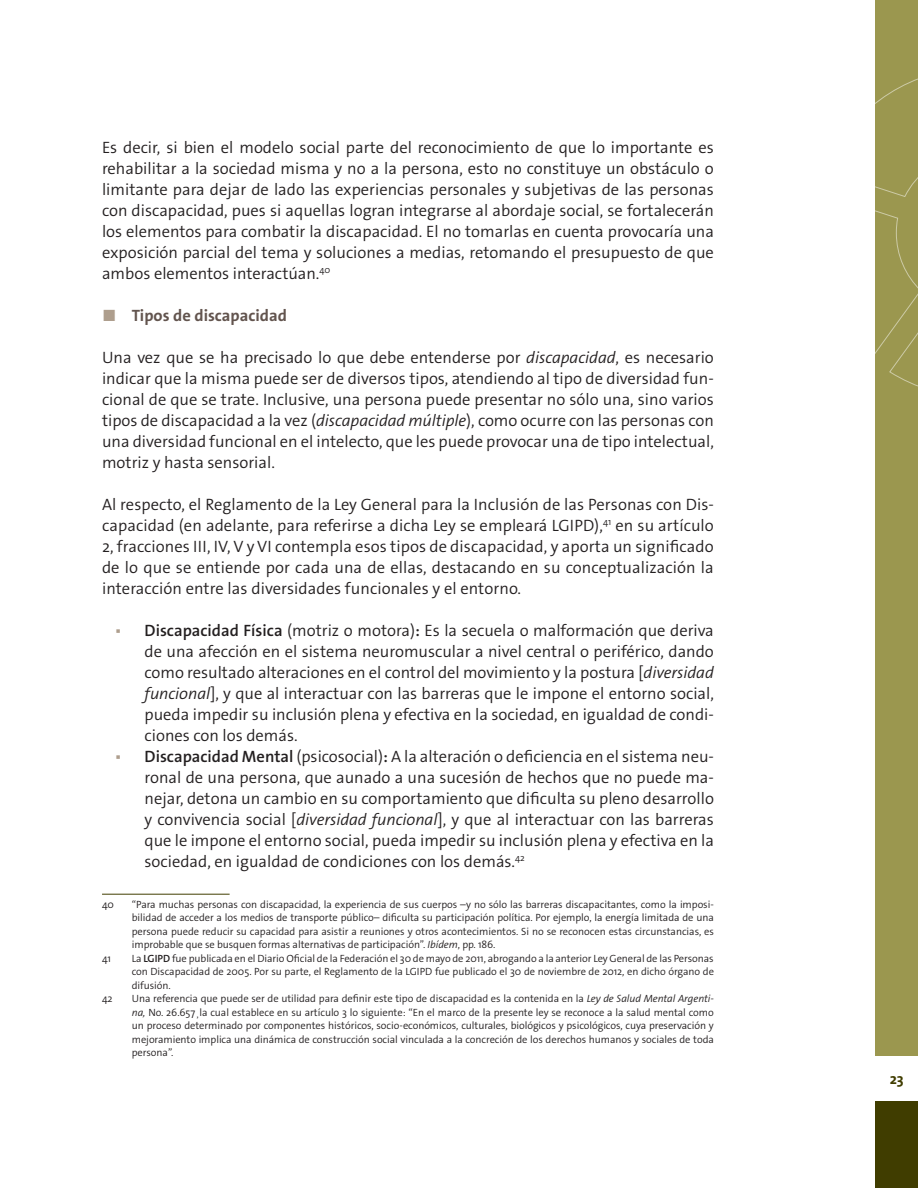
<style>
.page{position:relative;width:918px;height:1188px;background:#fff}
.page>*{position:absolute;margin:0;border:0;box-sizing:border-box;transform-origin:0 0}
.cuerpo{font:300 16.5px/21px "The Sans Os F";color:#231f20;text-align:justify}
.t1{font:700 16.5px "The Sans Os F";color:#62544e}
.t2{font:700 15px "The Sans Os F";color:#403d00}
.Pie_de_pagina{font:300 10.5px/13.5px "The Sans Os F";letter-spacing:-.005em;color:#231f20;text-align:justify}
.s1{color:#ae9e8d}
.s2{font-style:italic}
.s3{font-weight:400;color:#ae9e8d}
.s4{font-weight:600}
</style>
<div class="page">
<div style="left:875px;top:1101px;width:43px;height:87px;background:#403d00"></div>
<div style="left:875px;top:0;width:43px;height:1056px;background:#9b974f"></div>
<svg style="left:875px;top:78px;width:43px;height:309px"></svg>
<hr style="left:102px;top:894px;width:128px;height:1px;background:#403d00">
<p class="cuerpo" style="left:102px;top:137px;width:613px">Es decir, si bien el modelo social parte del reconocimiento de que lo importante es rehabilitar a la sociedad misma y no a la persona, esto no constituye un obstáculo o limitante para dejar de lado las experiencias personales y subjetivas de las personas con discapacidad, pues si aquellas logran integrarse al abordaje social, se fortalecerán los elementos para combatir la discapacidad. El no tomarlas en cuenta provocaría una exposición parcial del tema y soluciones a medias, retomando el presupuesto de que ambos elementos interactúan.<sup>40</sup></p>
<p class="t1" style="left:102px;top:305px;width:186px"><span class="s1">◼</span> Tipos de discapacidad</p>
<p class="cuerpo" style="left:102px;top:347px;width:613px">Una vez que se ha precisado lo que debe entenderse por <span class="s2">discapacidad</span>, es necesario indicar que la misma puede ser de diversos tipos, atendiendo al tipo de diversidad fun&shy;cional de que se trate. Inclusive, una persona puede presentar no sólo una, sino varios tipos de discapacidad a la vez (<span class="s2">discapacidad múltiple</span>), como ocurre con las personas con una diversidad funcional en el intelecto, que les puede provocar una de tipo intelectual, motriz y hasta sensorial.</p>
<p class="cuerpo" style="left:102px;top:494px;width:613px">Al respecto, el Reglamento de la Ley General para la Inclusión de las Personas con Dis&shy;capacidad (en adelante, para referirse a dicha Ley se empleará LGIPD),<sup>41</sup> en su artículo 2, fracciones III, IV, V y VI contempla esos tipos de discapacidad, y aporta un significado de lo que se entiende por cada una de ellas, destacando en su conceptualización la interacción entre las diversidades funcionales y el entorno.</p>
<p class="cuerpo" style="left:145px;top:620px;width:571px;text-indent:-30px"><span class="s3">▪</span> <span class="s4">Discapacidad Física</span> (motriz o motora)<span class="s4">:</span> Es la secuela o malformación que deriva de una afección en el sistema neuromuscular a nivel central o periférico, dando como resultado alteraciones en el control del movimiento y la postura [<span class="s2">diversidad funcional</span>], y que al interactuar con las barreras que le impone el entorno social, pueda impedir su inclusión plena y efectiva en la sociedad, en igualdad de condi&shy;ciones con los demás.</p>
<p class="cuerpo" style="left:145px;top:746px;width:571px;text-indent:-30px"><span class="s3">▪</span> <span class="s4">Discapacidad Mental</span> (psicosocial)<span class="s4">:</span> A la alteración o deficiencia en el sistema neu&shy;ronal de una persona, que aunado a una sucesión de hechos que no puede ma&shy;nejar, detona un cambio en su comportamiento que dificulta su pleno desarrollo y convivencia social [<span class="s2">diversidad funcional</span>], y que al interactuar con las barreras que le impone el entorno social, pueda impedir su inclusión plena y efectiva en la sociedad, en igualdad de condiciones con los demás.<sup>42</sup></p>
<p class="Pie_de_pagina" style="left:102px;top:897px;width:14px">40</p>
<p class="Pie_de_pagina" style="left:132px;top:897px;width:584px">“Para muchas personas con discapacidad, la experiencia de sus cuerpos –y no sólo las barreras discapacitantes, como la imposi&shy;bilidad de acceder a los medios de transporte público– dificulta su participación política. Por ejemplo, la energía limitada de una persona puede reducir su capacidad para asistir a reuniones y otros acontecimientos. Si no se reconocen estas circunstancias, es improbable que se busquen formas alternativas de participación”. <span class="s2">Ibídem</span>, pp. 186.</p>
<p class="Pie_de_pagina" style="left:102px;top:951px;width:11px">41</p>
<p class="Pie_de_pagina" style="left:132px;top:951px;width:584px">La <span class="s4">LGIPD</span> fue publicada en el Diario Oficial de la Federación el 30 de mayo de 2011, abrogando a la anterior Ley General de las Personas con Discapacidad de 2005. Por su parte, el Reglamento de la LGIPD fue publicado el 30 de noviembre de 2012, en dicho órgano de difusión.</p>
<p class="Pie_de_pagina" style="left:102px;top:992px;width:12px">42</p>
<p class="Pie_de_pagina" style="left:132px;top:992px;width:584px">Una referencia que puede ser de utilidad para definir este tipo de discapacidad es la contenida en la <span class="s2">Ley de Salud Mental Argenti&shy;na,</span> No. 26.657¸la cual establece en su artículo 3 lo siguiente: “En el marco de la presente ley se reconoce a la salud mental como un proceso determinado por componentes históricos, socio-económicos, culturales, biológicos y psicológicos, cuya preservación y mejoramiento implica una dinámica de construcción social vinculada a la concreción de los derechos humanos y sociales de toda persona”.</p>
<p class="t2" style="left:890px;top:1070px;width:16px">23</p>
</div>
